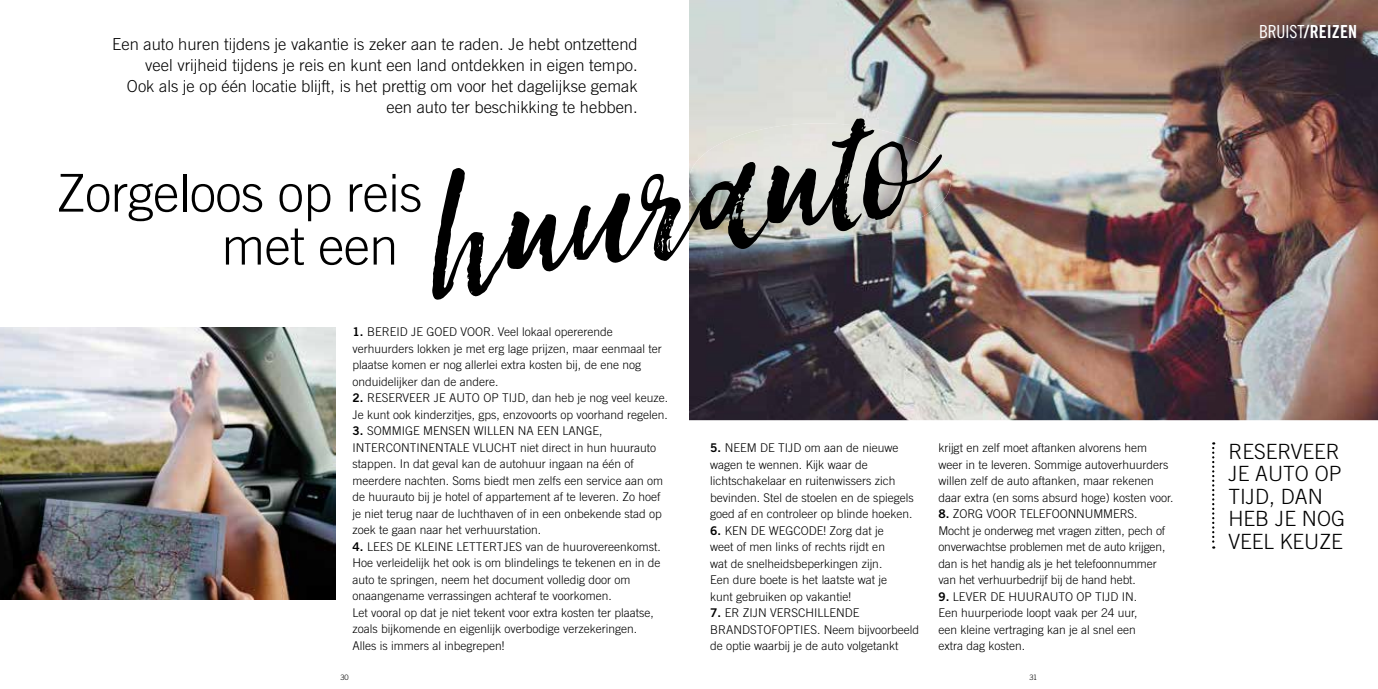
<style>
.page{position:relative;width:1378px;height:689px;background:#fff}
.page>*{position:absolute;margin:0;border:0;box-sizing:border-box;transform-origin:0 0}
.t1{font:italic 243.9px "Hello Sunshine";color:#000}
.t2{font:300 52.2px/52.9px "Trade Gothic LT Std";letter-spacing:-.01em;color:#000}
.t3{font:300 21px/22.5px "Trade Gothic LT Std";color:#000}
.t4{font:18px "Trade Gothic LT Std Bd Cn 20";letter-spacing:.01em;color:#fff}
.t5{font:300 16.5px/21px "Trade Gothic LT Std";color:#000;text-align:right}
.t6{font:300 12px/16.5px "Trade Gothic LT Std";color:#000}
.t7{font:300 7.5px "Trade Gothic LT Std";color:#000}
.s1{font-size:219.9px}
.s2{font-family:"Trade Gothic LT Std Bd 2";font-weight:400}
.s3{font-family:"Trade Gothic LT Std Cn 18"}
</style>
<div class="page">
<img style="left:0;top:327px;width:336px;height:273px">
<img style="left:689px;top:0;width:689px;height:420px">
<svg style="left:1212px;top:442px;width:2px;height:107px"></svg>
<img style="left:689px;top:123px;width:262px;height:115px">
<p class="t5" style="left:112px;top:34px;width:527px">Een auto huren tijdens je vakantie is zeker aan te raden. Je hebt ontzettend veel vrijheid tijdens je reis en kunt een land ontdekken in eigen tempo.<br>Ook als je op één locatie blijft, is het prettig om voor het dagelijkse gemak een auto ter beschikking te hebben.</p>
<h1 class="t1" style="left:397px;top:99px;width:497px;rotate:-10deg"><span class="s1">h</span>uurauto</h1>
<h2 class="t2" style="left:222px;top:166px;width:202px;text-indent:-165px">Zorgeloos op reis met een</h2>
<p class="t6" style="left:352px;top:324px;width:311px"><span class="s2">1.</span> BEREID JE GOED VOOR. Veel lokaal opererende verhuurders lokken je met erg lage prijzen, maar eenmaal ter plaatse komen er nog allerlei extra kosten bij, de ene nog onduidelijker dan de andere.</p>
<p class="t6" style="left:352px;top:390px;width:317px"><span class="s2">2.</span> RESERVEER JE AUTO OP TIJD, dan heb je nog veel keuze.<br>Je kunt ook kinderzitjes, gps, enzovoorts op voorhand regelen.</p>
<p class="t6" style="left:352px;top:423px;width:312px"><span class="s2">3.</span> SOMMIGE MENSEN WILLEN NA EEN LANGE, INTERCONTINENTALE VLUCHT niet direct in hun huurauto stappen. In dat geval kan de autohuur ingaan na één of meerdere nachten. Soms biedt men zelfs een service aan om de huurauto bij je hotel of appartement af te leveren. Zo hoef je niet terug naar de luchthaven of in een onbekende stad op zoek te gaan naar het verhuurstation.</p>
<p class="t6" style="left:352px;top:538px;width:310px"><span class="s2">4.</span> LEES DE KLEINE LETTERTJES van de huurovereenkomst.<br>Hoe verleidelijk het ook is om blindelings te tekenen en in de auto te springen, neem het document volledig door om onaangename verrassingen achteraf te voorkomen.<br>Let vooral op dat je niet tekent voor extra kosten ter plaatse, zoals bijkomende en eigenlijk overbodige verzekeringen.<br>Alles is immers al inbegrepen!</p>
<p class="t6" style="left:710px;top:439px;width:205px"><span class="s2">5.</span> NEEM DE TIJD om aan de nieuwe wagen te wennen. Kijk waar de lichtschakelaar en ruitenwissers zich bevinden. Stel de stoelen en de spiegels goed af en controleer op blinde hoeken.</p>
<p class="t6" style="left:710px;top:522px;width:178px"><span class="s2">6.</span> KEN DE WEGCODE! Zorg dat je weet of men links of rechts rijdt en wat de snelheidsbeperkingen zijn.<br>Een dure boete is het laatste wat je kunt gebruiken op vakantie!</p>
<p class="t6" style="left:710px;top:604px;width:210px"><span class="s2">7.</span> ER ZIJN VERSCHILLENDE<br>BRANDSTOFOPTIES. Neem bijvoorbeeld de optie waarbij je de auto volgetankt</p>
<p class="t6" style="left:938px;top:439px;width:237px">krijgt en zelf moet aftanken alvorens hem weer in te leveren. Sommige autoverhuurders willen zelf de auto aftanken, maar rekenen daar extra (en soms absurd hoge) kosten voor.</p>
<p class="t6" style="left:938px;top:505px;width:228px"><span class="s2">8.</span> ZORG VOOR TELEFOONNUMMERS.<br>Mocht je onderweg met vragen zitten, pech of onverwachtse problemen met de auto krijgen, dan is het handig als je het telefoonnummer van het verhuurbedrijf bij de hand hebt.</p>
<p class="t6" style="left:938px;top:588px;width:201px"><span class="s2">9.</span> LEVER DE HUURAUTO OP TIJD IN.<br>Een huurperiode loopt vaak per 24 uur, een kleine vertraging kan je al snel een extra dag kosten.</p>
<p class="t7" style="left:340px;top:672px;width:10px">30</p>
<p class="t7" style="left:1029px;top:672px;width:9px">31</p>
<h3 class="t4" style="left:1259px;top:21px;width:100px"><span class="s3">BRUIST</span>/REIZEN</h3>
<h3 class="t3" style="left:1228px;top:440px;width:118px">RESERVEER<br>JE AUTO OP<br>TIJD, DAN<br>HEB JE NOG<br>VEEL KEUZE</h3>
</div>
